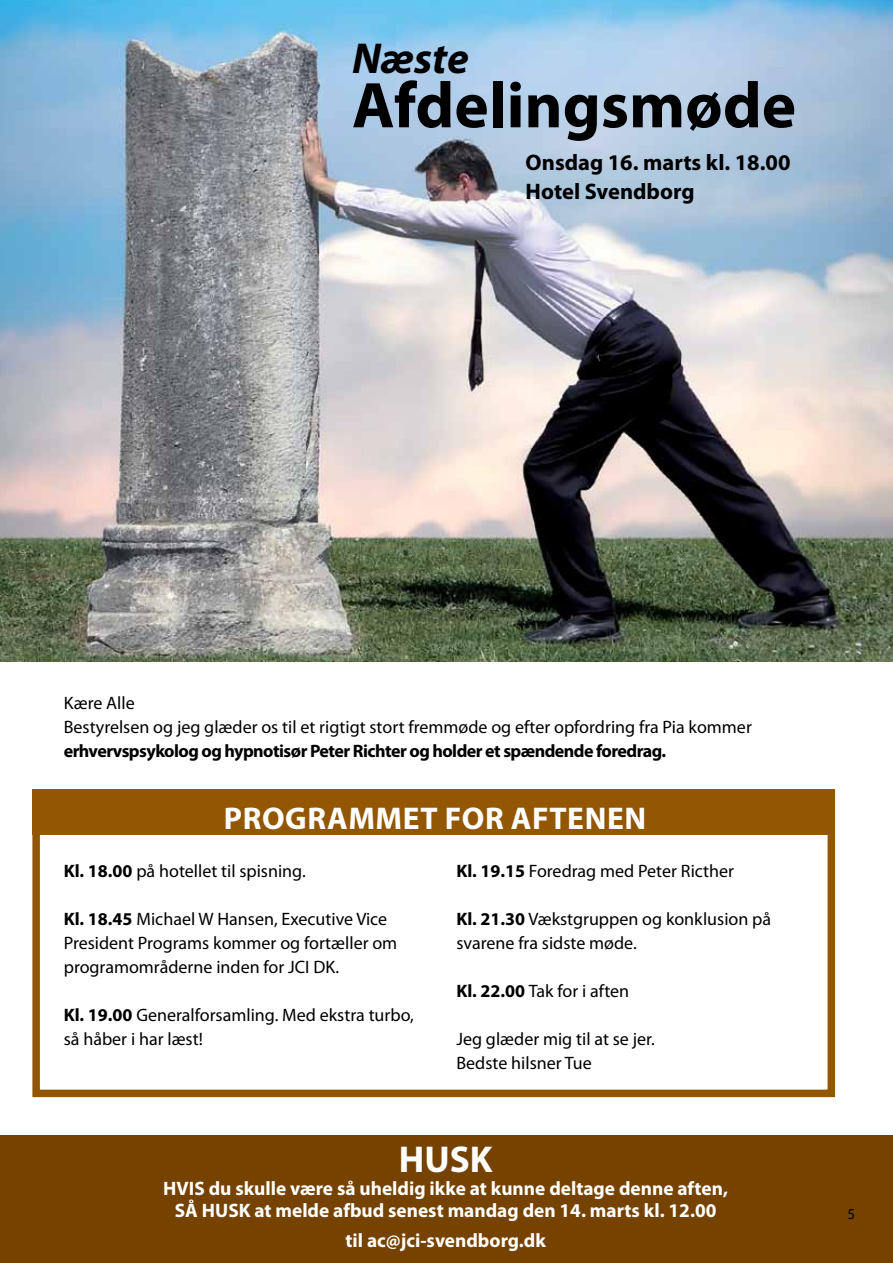
<style>
.page{position:relative;width:893px;height:1263px;background:#fff}
.page>*{position:absolute;margin:0;border:0;box-sizing:border-box;transform-origin:0 0}
.t1{font:700 65.1px "Myriad Pro";color:#000}
.t2{font:italic 700 43.5px "Myriad Pro";color:#000}
.t3{font:700 37.5px "Myriad Pro";color:#fff}
.t4{font:700 31.5px "Myriad Pro";color:#fff}
.t5{font:700 22.5px/28.5px "Myriad Pro";color:#000}
.t6{font:700 19.5px/22.5px "Myriad Pro";color:#fff;text-align:center}
.t7{font:18px/24px "Myriad Pro";color:#000}
.t8{font:700 18px "Myriad Pro";letter-spacing:-.03em;color:#000}
.t9{font:15px "Myriad Pro";color:#000}
.s1{font-weight:700}
</style>
<div class="page">
<img style="left:0;top:0;width:893px;height:661px">
<div style="left:0;top:1135px;width:893px;height:128px;background:#754200"></div>
<div style="left:32px;top:789px;width:803px;height:308px;border:8px solid #935703"></div>
<div style="left:32px;top:789px;width:803px;height:46px;background:#935703"></div>
<h2 class="t2" style="left:352px;top:30px;width:118px">Næste</h2>
<h1 class="t1" style="left:352px;top:63px;width:446px">Afdelingsmøde</h1>
<p class="t5" style="left:526px;top:148px;width:266px">Onsdag 16. marts kl. 18.00<br>Hotel Svendborg</p>
<p class="t7" style="left:64px;top:691px;width:690px">Kære Alle<br>Bestyrelsen og jeg glæder os til et rigtigt stort fremmøde og efter opfordring fra Pia kommer</p>
<p class="t8" style="left:64px;top:739px;width:604px">erhvervspsykolog og hypnotisør Peter Richter og holder et spændende foredrag.</p>
<h3 class="t4" style="left:224px;top:798px;width:42px">Programmet</h3>
<h3 class="t4" style="left:445px;top:798px;width:20px">for</h3>
<h3 class="t4" style="left:511px;top:798px;width:20px">aftenen</h3>
<p class="t7" style="left:64px;top:859px;width:244px"><span class="s1">Kl. 18.00</span> på hotellet til spisning.</p>
<p class="t7" style="left:64px;top:907px;width:335px"><span class="s1">Kl. 18.45</span> Michael W Hansen, Executive Vice<br>President Programs kommer og fortæller om programområderne inden for JCI DK.</p>
<p class="t7" style="left:64px;top:1002px;width:352px"><span class="s1">Kl. 19.00</span> Generalforsamling. Med ekstra turbo, så håber i har læst!</p>
<p class="t7" style="left:456px;top:858px;width:279px"><span class="s1">Kl. 19.15</span> Foredrag med Peter Ricther</p>
<p class="t7" style="left:456px;top:906px;width:316px"><span class="s1">Kl. 21.30</span> Vækstgruppen og konklusion på svarene fra sidste møde.</p>
<p class="t7" style="left:456px;top:978px;width:174px"><span class="s1">Kl. 22.00</span> Tak for i aften</p>
<p class="t7" style="left:456px;top:1026px;width:200px">Jeg glæder mig til at se jer.<br>Bedste hilsner Tue</p>
<h3 class="t3" style="left:399px;top:1135px;width:95px">HUSK</h3>
<p class="t6" style="left:163px;top:1176px;width:566px">HVIS du skulle være så uheldig ikke at kunne deltage denne aften,<br>SÅ HUSK at melde afbud senest mandag den 14. marts kl. 12.00</p>
<p class="t6" style="left:345px;top:1229px;width:202px">til ac@jci-svendborg.dk</p>
<p class="t9" style="left:847px;top:1205px;width:9px">5</p>
</div>
